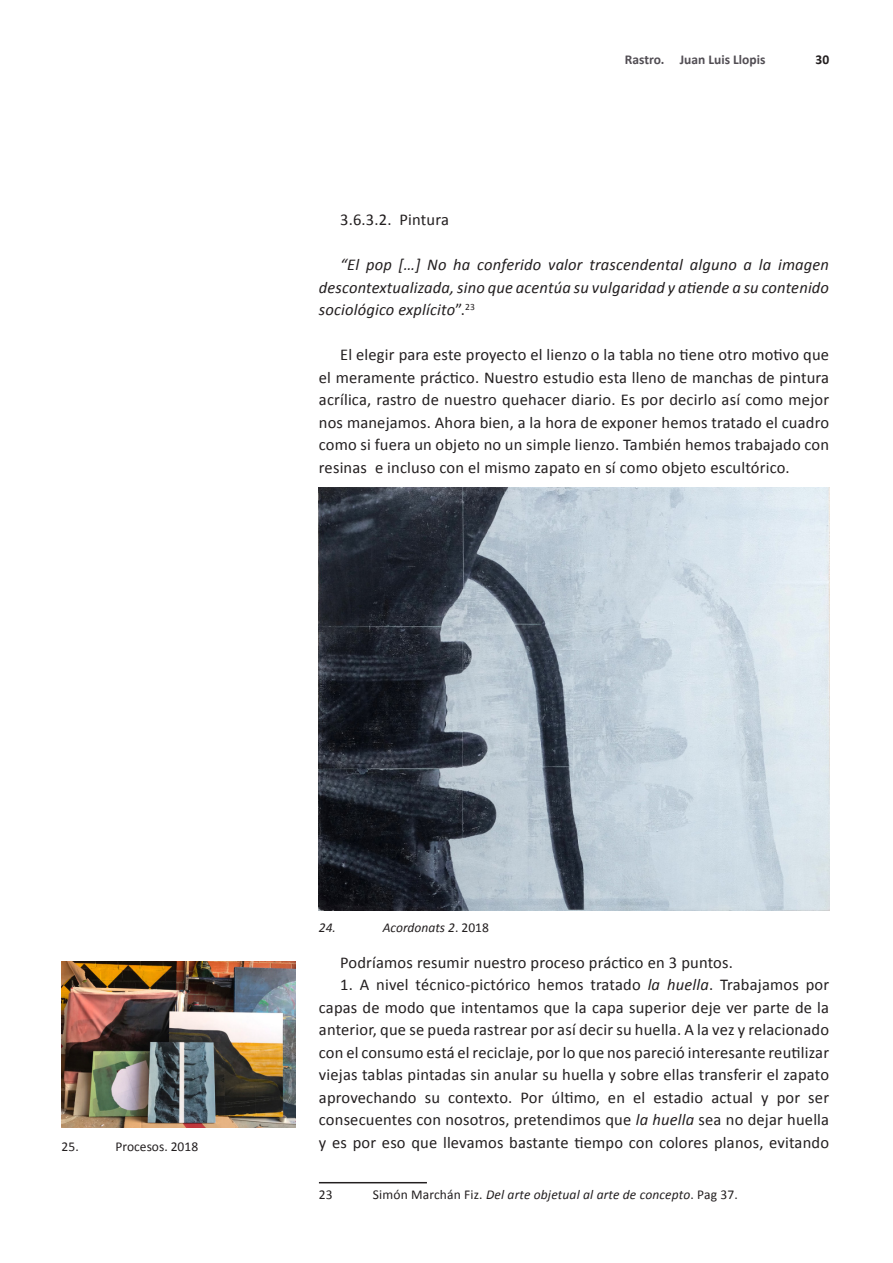
<style>
.page{position:relative;width:893px;height:1263px;background:#fff}
.page>*{position:absolute;margin:0;border:0;box-sizing:border-box;transform-origin:0 0}
.Texto_Normal{font:16.5px/22.5px "Calibri";letter-spacing:.01em;color:#231f20;text-align:justify}
.Texto_Normal-2{font:italic 16.5px/22.5px "Calibri";letter-spacing:.01em;color:#231f20;text-align:justify}
.Texto_nota_al_pie{font:italic 13.5px "Calibri";letter-spacing:.01em;color:#231f20}
.t1{font:700 13.5px "Calibri";color:#514d53}
.Texto_nota_al_pie-2{font:13.5px "Calibri";color:#231f20}
.t2{font:700 13.5px "Calibri";color:#231f20}
.s1{font-style:normal}
.s2{font-style:italic}
</style>
<div class="page">
<hr style="left:319px;top:1182px;width:108px;height:1px;background:#231f20">
<img style="left:319px;top:487px;width:510px;height:424px">
<img style="left:62px;top:961px;width:234px;height:166px">
<p class="t1" style="left:625px;top:51px;width:142px">Rastro. Juan Luis Llopis</p>
<p class="t2" style="left:815px;top:51px;width:15px">30</p>
<p class="Texto_Normal" style="left:340px;top:207px;width:110px">3.6.3.2. Pintura</p>
<p class="Texto_Normal-2" style="left:319px;top:252px;width:512px;text-indent:21px">“El pop […] No ha conferido valor trascendental alguno a la imagen descontextualizada, sino que acentúa su vulgaridad y atiende a su contenido sociológico explícito<span class="s1">”.</span><sup>23</sup></p>
<p class="Texto_Normal" style="left:319px;top:342px;width:512px;text-indent:21px">El elegir para este proyecto el lienzo o la tabla no tiene otro motivo que el meramente práctico. Nuestro estudio esta lleno de manchas de pintura acrílica, rastro de nuestro quehacer diario. Es por decirlo así como mejor nos manejamos. Ahora bien, a la hora de exponer hemos tratado el cuadro como si fuera un objeto no un simple lienzo. También hemos trabajado con resinas e incluso con el mismo zapato en sí como objeto escultórico.</p>
<p class="Texto_nota_al_pie-2" style="left:62px;top:1138px;width:19px">25.</p>
<p class="Texto_nota_al_pie-2" style="left:116px;top:1138px;width:84px">Procesos. 2018</p>
<p class="Texto_nota_al_pie" style="left:319px;top:919px;width:19px">24.</p>
<p class="Texto_nota_al_pie" style="left:383px;top:919px;width:108px">Acordonats 2<span class="s1">. 2018</span></p>
<p class="Texto_Normal" style="left:340px;top:950px;width:394px">Podríamos resumir nuestro proceso práctico en 3 puntos.</p>
<p class="Texto_Normal" style="left:319px;top:972px;width:512px;text-indent:21px">1. A nivel técnico-pictórico hemos tratado <span class="s2">la huella</span>. Trabajamos por capas de modo que intentamos que la capa superior deje ver parte de la anterior, que se pueda rastrear por así decir su huella. A la vez y relacionado con el consumo está el reciclaje, por lo que nos pareció interesante reutilizar viejas tablas pintadas sin anular su huella y sobre ellas transferir el zapato aprovechando su contexto. Por último, en el estadio actual y por ser consecuentes con nosotros, pretendimos que <span class="s2">la huella</span> sea no dejar huella y es por eso que llevamos bastante tiempo con colores planos, evitando</p>
<p class="Texto_nota_al_pie-2" style="left:319px;top:1186px;width:15px">23</p>
<p class="Texto_nota_al_pie" style="left:373px;top:1186px;width:366px"><span class="s1">Simón Marchán Fiz.</span> Del arte objetual al arte de concepto<span class="s1">. Pag 37.</span></p>
</div>
